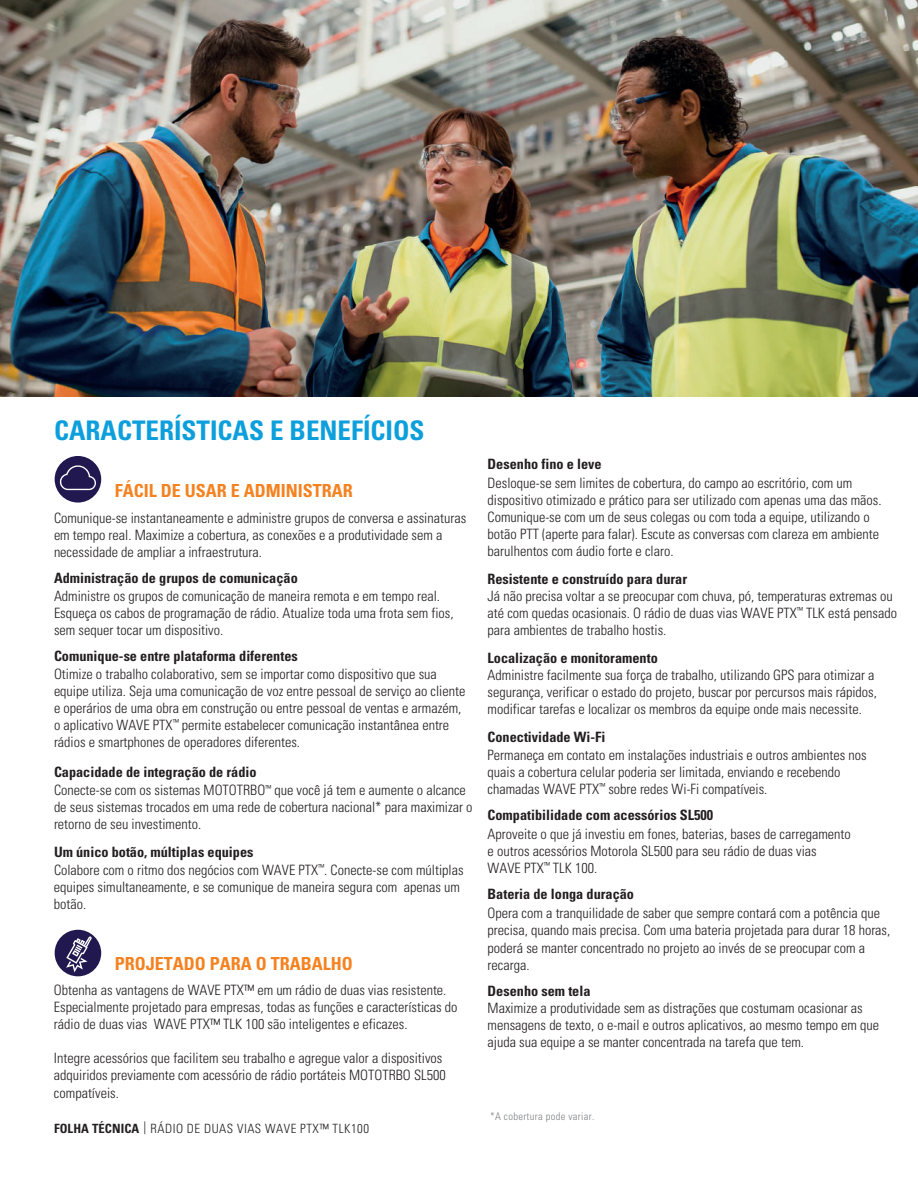
<style>
.page{position:relative;width:918px;height:1188px;background:#fff}
.page>*{position:absolute;margin:0;border:0;box-sizing:border-box;transform-origin:0 0}
.t1{font:700 condensed 27px "Univers";color:#0c9fdc}
.t2{font:700 condensed 18px "Univers";color:#f58220}
.t3{font:300 condensed 14.25px/17.1px "Univers";color:#231f20}
.t4{font:700 condensed 14.25px "Univers";color:#231f20}
.t5{font:300 condensed 12.75px "Univers";letter-spacing:.04em;color:#231f20}
.t6{font:300 condensed 10.5px "Univers";letter-spacing:.03em;color:#808285}
.s1{font-weight:700}
</style>
<div class="page">
<img style="left:0;top:0;width:918px;height:396px">
<div style="left:55px;top:456px;width:46px;height:47px;background:#20184f;border-radius:50%"></div>
<svg style="left:59px;top:464px;width:37px;height:26px"></svg>
<div style="left:55px;top:930px;width:46px;height:46px;background:#20184f;border-radius:50%"></div>
<svg style="left:66px;top:936px;width:26px;height:36px"></svg>
<h1 class="t1" style="left:54px;top:414px;width:372px">CARACTERÍSTICAS E BENEFÍCIOS</h1>
<p class="t4" style="left:488px;top:456px;width:115px">Desenho fino e leve</p>
<p class="t3" style="left:488px;top:474px;width:396px">Desloque-se sem limites de cobertura, do campo ao escritório, com um dispositivo otimizado e prático para ser utilizado com apenas uma das mãos.<br>Comunique-se com um de seus colegas ou com toda a equipe, utilizando o botão PTT (aperte para falar). Escute as conversas com clareza em ambiente barulhentos com áudio forte e claro.</p>
<p class="t3" style="left:488px;top:587px;width:411px">Já não precisa voltar a se preocupar com chuva, pó, temperaturas extremas ou até com quedas ocasionais. O rádio de duas vias WAVE PTX<sup>™</sup> TLK está pensado para ambientes de trabalho hostis.</p>
<p class="t3" style="left:488px;top:667px;width:391px">Administre facilmente sua força de trabalho, utilizando GPS para otimizar a segurança, verificar o estado do projeto, buscar por percursos mais rápidos, modificar tarefas e localizar os membros da equipe onde mais necessite.</p>
<p class="t3" style="left:488px;top:746px;width:381px">Permaneça em contato em instalações industriais e outros ambientes nos quais a cobertura celular poderia ser limitada, enviando e recebendo chamadas WAVE PTX<sup>™</sup> sobre redes Wi-Fi compatíveis.</p>
<p class="t3" style="left:488px;top:825px;width:365px">Aproveite o que já investiu em fones, baterias, bases de carregamento e outros acessórios Motorola SL500 para seu rádio de duas vias<br>WAVE PTX<sup>™</sup> TLK 100.</p>
<p class="t3" style="left:488px;top:905px;width:404px">Opera com a tranquilidade de saber que sempre contará com a potência que precisa, quando mais precisa. Com uma bateria projetada para durar 18 horas, poderá se manter concentrado no projeto ao invés de se preocupar com a recarga.</p>
<p class="t3" style="left:488px;top:999px;width:393px">Maximize a produtividade sem as distrações que costumam ocasionar as mensagens de texto, o e-mail e outros aplicativos, ao mesmo tempo em que ajuda sua equipe a se manter concentrada na tarefa que tem.</p>
<p class="t2" style="left:115px;top:480px;width:240px">FÁCIL DE USAR E ADMINISTRAR</p>
<p class="t3" style="left:54px;top:510px;width:414px">Comunique-se instantaneamente e administre grupos de conversa e assinaturas em tempo real. Maximize a cobertura, as conexões e a produtividade sem a necessidade de ampliar a infraestrutura.</p>
<p class="t4" style="left:54px;top:569px;width:245px">Administração de grupos de comunicação</p>
<p class="t4" style="left:488px;top:570px;width:201px">Resistente e construído para durar</p>
<p class="t3" style="left:54px;top:587px;width:401px">Administre os grupos de comunicação de maneira remota e em tempo real.<br>Esqueça os cabos de programação de rádio. Atualize toda uma frota sem fios, sem sequer tocar um dispositivo.</p>
<p class="t4" style="left:54px;top:647px;width:245px">Comunique-se entre plataforma diferentes</p>
<p class="t3" style="left:54px;top:665px;width:413px">Otimize o trabalho colaborativo, sem se importar como dispositivo que sua equipe utiliza. Seja uma comunicação de voz entre pessoal de serviço ao cliente e operários de uma obra em construção ou entre pessoal de ventas e armazém, o aplicativo WAVE PTX<sup>™</sup> permite estabelecer comunicação instantânea entre rádios e smartphones de operadores diferentes.</p>
<p class="t3" style="left:54px;top:763px;width:420px"><span class="s1">Capacidade de integração de rádio<br></span>Conecte-se com os sistemas MOTOTRBO<sup>™</sup> que você já tem e aumente o alcance de seus sistemas trocados em uma rede de cobertura nacional* para maximizar o retorno de seu investimento.</p>
<p class="t3" style="left:54px;top:843px;width:411px"><span class="s1">Um único botão, múltiplas equipes<br></span>Colabore com o ritmo dos negócios com WAVE PTX<sup>™</sup>. Conecte-se com múltiplas equipes simultaneamente, e se comunique de maneira segura com apenas um botão.</p>
<p class="t4" style="left:488px;top:649px;width:172px">Localização e monitoramento</p>
<p class="t4" style="left:488px;top:728px;width:119px">Conectividade Wi-Fi</p>
<p class="t4" style="left:488px;top:807px;width:227px">Compatibilidade com acessórios SL500</p>
<p class="t4" style="left:488px;top:885px;width:148px">Bateria de longa duração</p>
<p class="t2" style="left:115px;top:953px;width:239px">PROJETADO PARA O TRABALHO</p>
<p class="t3" style="left:54px;top:981px;width:405px">Obtenha as vantagens de WAVE PTX™ em um rádio de duas vias resistente.<br>Especialmente projetado para empresas, todas as funções e características do rádio de duas vias WAVE PTX™ TLK 100 são inteligentes e eficazes.</p>
<p class="t3" style="left:54px;top:1050px;width:393px">Integre acessórios que facilitem seu trabalho e agregue valor a dispositivos adquiridos previamente com acessório de rádio portáteis MOTOTRBO SL500 compatíveis.</p>
<p class="t4" style="left:488px;top:982px;width:104px">Desenho sem tela</p>
<p class="t5" style="left:54px;top:1121px;width:317px"><span class="s1">FOLHA TÉCNICA</span> | RÁDIO DE DUAS VIAS WAVE PTX™ TLK100</p>
<p class="t6" style="left:490px;top:1110px;width:106px">*A cobertura pode variar.</p>
</div>
